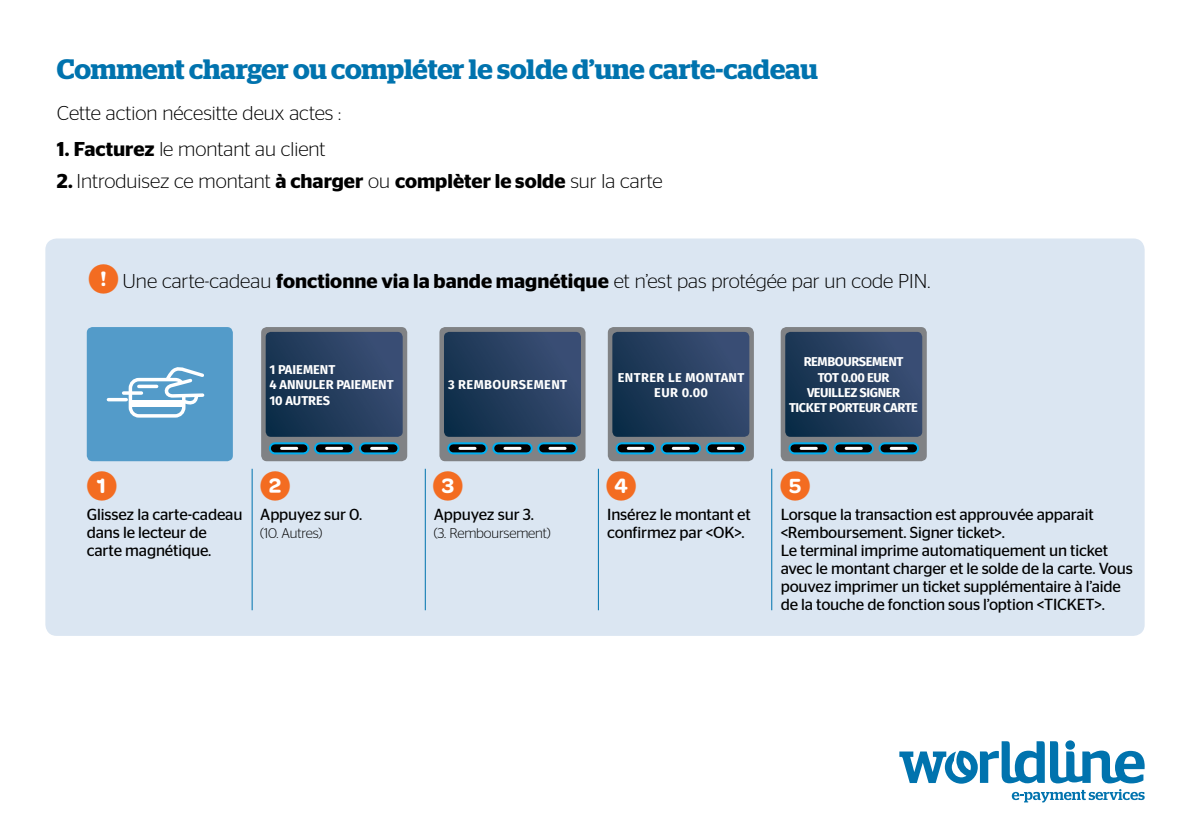
<style>
.page{position:relative;width:1191px;height:840px;background:#fff}
.page>*{position:absolute;margin:0;border:0;box-sizing:border-box;transform-origin:0 0}
.t1{font:600 40.4px "Omnes";color:#f36c21}
.t2{font:600 28px "Stag";letter-spacing:-.005em;color:#0073ae}
.t3{font:300 20px "Stag Sans";color:#000}
.t4{font:16px/18px "Stag Sans";letter-spacing:-.01em;color:#000}
.t5{font:300 14px "Stag Sans";letter-spacing:-.01em;color:#000}
.t6{font:700 12.8px/15.4px "Fira Sans";letter-spacing:-.03em;color:#fff;text-align:center}
.t7{font:700 12.8px/15.4px "Fira Sans";letter-spacing:.03em;color:#fff;text-align:center}
.t8{font:700 12.8px/15.4px "Fira Sans";letter-spacing:-.01em;color:#fff}
.s1{font-weight:600}
.s2{font-family:"Omnes";font-weight:600;font-size:40.4px;color:#f36c21}
</style>
<div class="page">
<svg style="left:899px;top:740px;width:245px;height:62px"></svg>
<div style="left:45px;top:238px;width:1099px;height:397px;background:#dbe6f2;border-radius:11px"></div>
<hr style="left:252px;top:468px;width:1px;height:142px;background:#0073ae">
<hr style="left:425px;top:468px;width:1px;height:142px;background:#0073ae">
<hr style="left:598px;top:468px;width:1px;height:142px;background:#0073ae">
<hr style="left:771px;top:468px;width:1px;height:142px;background:#0073ae">
<div style="left:89px;top:472px;width:26px;height:27px;background:#fff;border-radius:50%"></div>
<div style="left:262px;top:472px;width:26px;height:27px;background:#fff;border-radius:50%"></div>
<div style="left:435px;top:472px;width:26px;height:27px;background:#fff;border-radius:50%"></div>
<div style="left:608px;top:472px;width:26px;height:27px;background:#fff;border-radius:50%"></div>
<div style="left:782px;top:472px;width:26px;height:27px;background:#fff;border-radius:50%"></div>
<svg style="left:608px;top:327px;width:146px;height:134px;background:#727d85"></svg>
<svg style="left:621px;top:442px;width:29px;height:12px"></svg>
<svg style="left:621px;top:444px;width:29px;height:8px"></svg>
<hr style="left:628px;top:446px;width:15px;height:3px;background:#fff">
<svg style="left:666px;top:442px;width:29px;height:12px"></svg>
<svg style="left:666px;top:444px;width:29px;height:8px"></svg>
<hr style="left:673px;top:446px;width:15px;height:3px;background:#fff">
<svg style="left:711px;top:442px;width:29px;height:12px"></svg>
<svg style="left:711px;top:444px;width:29px;height:8px"></svg>
<hr style="left:718px;top:446px;width:15px;height:3px;background:#fff">
<svg style="left:612px;top:332px;width:137px;height:104px;background:#253e5f"></svg>
<svg style="left:780px;top:327px;width:146px;height:134px;background:#748087"></svg>
<svg style="left:794px;top:442px;width:29px;height:12px"></svg>
<svg style="left:794px;top:444px;width:29px;height:8px"></svg>
<hr style="left:801px;top:446px;width:15px;height:3px;background:#fff">
<svg style="left:839px;top:442px;width:29px;height:12px"></svg>
<svg style="left:839px;top:444px;width:29px;height:8px"></svg>
<hr style="left:846px;top:446px;width:15px;height:3px;background:#fff">
<svg style="left:884px;top:442px;width:29px;height:12px"></svg>
<svg style="left:884px;top:444px;width:29px;height:8px"></svg>
<hr style="left:891px;top:446px;width:15px;height:3px;background:#fff">
<svg style="left:785px;top:332px;width:137px;height:104px;background:#253e5f"></svg>
<svg style="left:261px;top:327px;width:146px;height:134px;background:#717d84"></svg>
<svg style="left:275px;top:442px;width:28px;height:12px"></svg>
<svg style="left:275px;top:444px;width:28px;height:8px"></svg>
<hr style="left:281px;top:446px;width:16px;height:3px;background:#fff">
<svg style="left:320px;top:442px;width:28px;height:12px"></svg>
<svg style="left:320px;top:444px;width:28px;height:8px"></svg>
<hr style="left:327px;top:446px;width:15px;height:3px;background:#fff">
<svg style="left:365px;top:442px;width:28px;height:12px"></svg>
<svg style="left:365px;top:444px;width:28px;height:8px"></svg>
<hr style="left:372px;top:446px;width:15px;height:3px;background:#fff">
<svg style="left:266px;top:332px;width:137px;height:104px;background:#253e5f"></svg>
<svg style="left:439px;top:327px;width:146px;height:134px;background:#737f86"></svg>
<svg style="left:453px;top:442px;width:29px;height:12px"></svg>
<svg style="left:453px;top:444px;width:29px;height:8px"></svg>
<hr style="left:460px;top:446px;width:15px;height:3px;background:#fff">
<svg style="left:498px;top:442px;width:29px;height:12px"></svg>
<svg style="left:498px;top:444px;width:29px;height:8px"></svg>
<hr style="left:505px;top:446px;width:15px;height:3px;background:#fff">
<svg style="left:543px;top:442px;width:29px;height:12px"></svg>
<svg style="left:543px;top:444px;width:29px;height:8px"></svg>
<hr style="left:550px;top:446px;width:15px;height:3px;background:#fff">
<svg style="left:444px;top:332px;width:137px;height:104px;background:#253e5f"></svg>
<div style="left:87px;top:327px;width:146px;height:134px;background:#539bc9;border-radius:6px"></div>
<svg style="left:108px;top:397px;width:18px;height:4px"></svg>
<hr style="left:124px;top:391px;width:17px;height:3px;background:#fff">
<svg style="left:127px;top:367px;width:78px;height:51px"></svg>
<div style="left:131px;top:399px;width:53px;height:7px;background:#fff"></div>
<div style="left:91px;top:265px;width:26px;height:27px;background:#fff;border-radius:50%"></div>
<h2 class="t2" style="left:57px;top:53px;width:762px">Comment charger ou compléter le solde d’une carte-cadeau</h2>
<p class="t3" style="left:57px;top:102px;width:286px">Cette action nécesitte deux actes :</p>
<p class="t3" style="left:57px;top:137px;width:270px"><span class="s1">1. Facturez</span> le montant au client</p>
<p class="t3" style="left:57px;top:169px;width:607px"><span class="s1">2.</span> Introduisez ce montant <span class="s1">à charger</span> ou <span class="s1">complèter le solde</span> sur la carte</p>
<p class="t3" style="left:88px;top:269px;width:843px"><span class="s2">!</span> Une carte-cadeau <span class="s1">fonctionne via la bande magnétique</span> et n’est pas protégée par un code PIN.</p>
<p class="t8" style="left:269px;top:361px;width:126px">1 PAIEMENT<br>4 ANNULER PAIEMENT<br>10 AUTRES</p>
<p class="t7" style="left:448px;top:377px;width:121px">3 REMBOURSEMENT</p>
<p class="t7" style="left:618px;top:369px;width:128px">ENTRER LE MONTANT<br>EUR 0.00</p>
<p class="t6" style="left:789px;top:354px;width:130px">REMBOURSEMENT<br>TOT 0.00 EUR<br>VEUILLEZ SIGNER<br>TICKET PORTEUR CARTE</p>
<h1 class="t1" style="left:87px;top:456px;width:32px">1</h1>
<h1 class="t1" style="left:260px;top:456px;width:32px">2</h1>
<h1 class="t1" style="left:433px;top:456px;width:32px">3</h1>
<h1 class="t1" style="left:606px;top:456px;width:32px">4</h1>
<h1 class="t1" style="left:780px;top:456px;width:32px">5</h1>
<p class="t4" style="left:87px;top:505px;width:157px">Glissez la carte-cadeau dans le lecteur de carte magnétique.</p>
<p class="t4" style="left:260px;top:505px;width:103px">Appuyez sur 0.</p>
<p class="t5" style="left:260px;top:525px;width:64px">(10. Autres)</p>
<p class="t4" style="left:434px;top:505px;width:102px">Appuyez sur 3.</p>
<p class="t5" style="left:434px;top:525px;width:119px">(3. Remboursement)</p>
<p class="t4" style="left:607px;top:505px;width:145px">Insérez le montant et confirmez par &lt;OK&gt;.</p>
<p class="t4" style="left:780px;top:505px;width:354px">Lorsque la transaction est approuvée apparait &lt;Remboursement. Signer ticket&gt;.<br>Le terminal imprime automatiquement un ticket avec le montant charger et le solde de la carte. Vous pouvez imprimer un ticket supplémentaire à l’aide de la touche de fonction sous l’option &lt;TICKET&gt;.</p>
</div>
